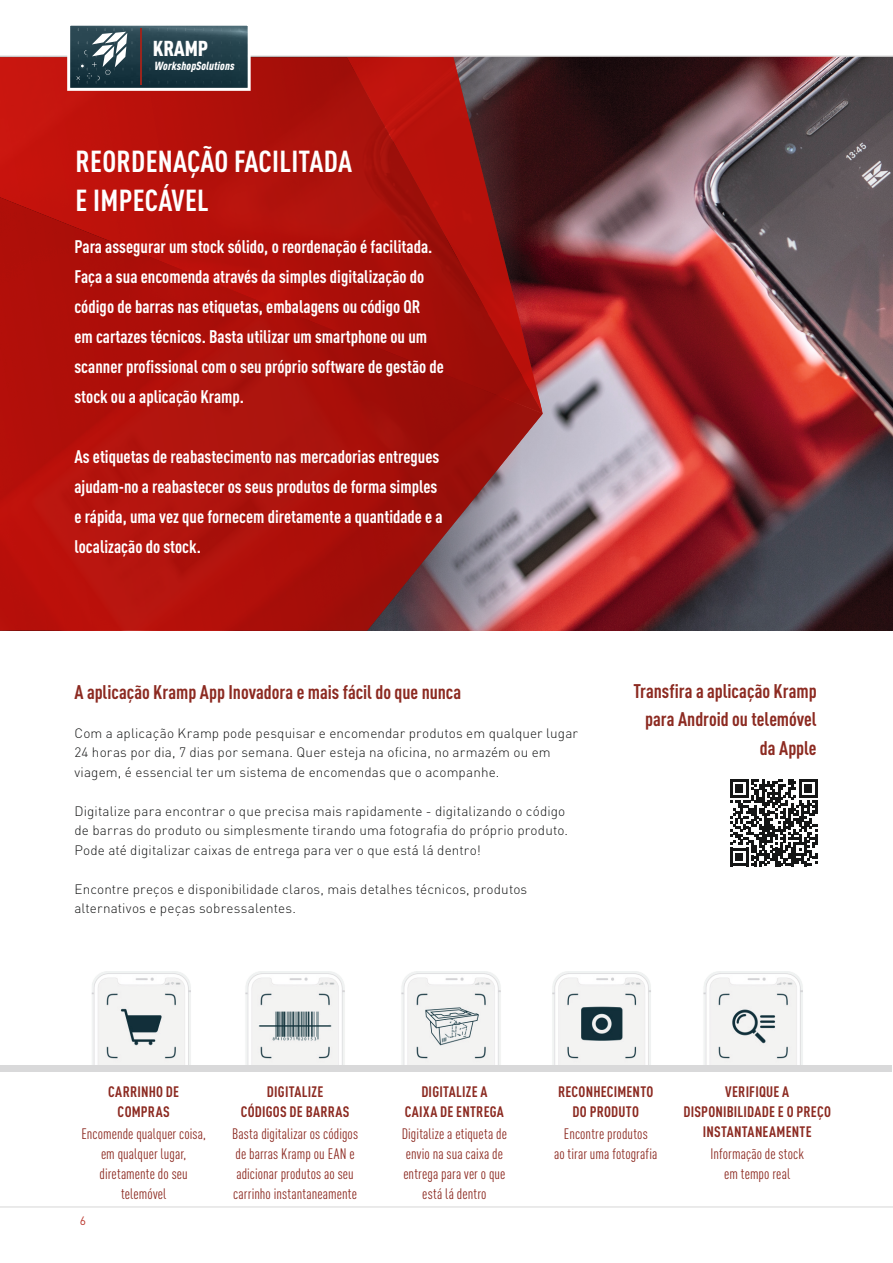
<style>
.page{position:relative;width:893px;height:1263px;background:#fff}
.page>*{position:absolute;margin:0;border:0;box-sizing:border-box;transform-origin:0 0}
.t1{font:700 condensed 30px/39px "DIN Pro";letter-spacing:.01em;color:#fff}
.t2{font:900 condensed 21.3px "DIN Pro";letter-spacing:-.01em;color:#fff}
.t3{font:700 condensed 19.5px/28.5px "DIN Pro";color:#8c2a21;text-align:right}
.t4{font:700 condensed 18px/30px "DIN Pro";color:#fff}
.t5{font:condensed 15px/20px "DIN Pro";letter-spacing:.005em;color:#8c2a21;text-align:center}
.t6{font:700 condensed 15px/20px "DIN Pro";letter-spacing:.015em;color:#8c2a21;text-align:center}
.t7{font:300 13.5px/19.5px "DIN Pro";letter-spacing:.01em;color:#151616}
.t8{font:12px "DIN Pro";color:#ba362c}
.t9{font:italic 900 condensed 11.7px "DIN Pro";letter-spacing:.01em;color:#fff}
</style>
<div class="page">
<img style="left:579px;top:57px;width:314px;height:574px">
<svg style="left:543px;top:57px;width:36px;height:574px;background:#854d53"></svg>
<svg style="left:0;top:57px;width:543px;height:574px;background:#a81814"></svg>
<img style="left:91px;top:972px;width:100px;height:93px">
<img style="left:245px;top:972px;width:100px;height:93px">
<img style="left:401px;top:972px;width:100px;height:93px">
<img style="left:552px;top:972px;width:99px;height:93px">
<img style="left:703px;top:972px;width:100px;height:93px">
<div style="left:0;top:1065px;width:892px;height:7px;background:#d9d9da"></div>
<hr style="left:0;top:1206px;width:893px;height:2px;background:#e4e4e4">
<hr style="left:0;top:55px;width:893px;height:2px;background:#e4e4e4">
<svg style="left:71px;top:27px;width:176px;height:60px;background:#2f4953"></svg>
<div style="left:67px;top:23px;width:184px;height:68px;border:3px solid #fff"></div>
<svg style="left:730px;top:779px;width:87px;height:87px"></svg>
<h2 class="t2" style="left:153px;top:32px;width:57px">KRAMP</h2>
<p class="t9" style="left:154px;top:57px;width:82px">WorkshopSolutions</p>
<h1 class="t1" style="left:76px;top:140px;width:278px">REORDENAÇÃO FACILITADA<br>E IMPECÁVEL</h1>
<p class="t4" style="left:74px;top:230px;width:371px">Para assegurar um stock sólido, o reordenação é facilitada.<br>Faça a sua encomenda através da simples digitalização do código de barras nas etiquetas, embalagens ou código QR<br>em cartazes técnicos. Basta utilizar um smartphone ou um scanner profissional com o seu próprio software de gestão de stock ou a aplicação Kramp.</p>
<h3 class="t4" style="left:74px;top:440px;width:370px">As etiquetas de reabastecimento nas mercadorias entregues ajudam-no a reabastecer os seus produtos de forma simples e rápida, uma vez que fornecem diretamente a quantidade e a localização do stock.</h3>
<h3 class="t3" style="left:74px;top:676px;width:388px">A aplicação Kramp App Inovadora e mais fácil do que nunca</h3>
<p class="t7" style="left:74px;top:723px;width:505px">Com a aplicação Kramp pode pesquisar e encomendar produtos em qualquer lugar<br>24 horas por dia, 7 dias por semana. Quer esteja na oficina, no armazém ou em viagem, é essencial ter um sistema de encomendas que o acompanhe.</p>
<p class="t7" style="left:74px;top:801px;width:495px">Digitalize para encontrar o que precisa mais rapidamente - digitalizando o código de barras do produto ou simplesmente tirando uma fotografia do próprio produto.<br>Pode até digitalizar caixas de entrega para ver o que está lá dentro!</p>
<p class="t7" style="left:74px;top:879px;width:454px">Encontre preços e disponibilidade claros, mais detalhes técnicos, produtos alternativos e peças sobressalentes.</p>
<h3 class="t3" style="left:633px;top:675px;width:185px">Transfira a aplicação Kramp para Android ou telemóvel da Apple</h3>
<p class="t6" style="left:108px;top:1081px;width:72px">CARRINHO DE<br>COMPRAS</p>
<p class="t5" style="left:81px;top:1123px;width:126px">Encomende qualquer coisa, em qualquer lugar, diretamente do seu telemóvel</p>
<p class="t8" style="left:80px;top:1212px;width:8px">6</p>
<p class="t6" style="left:241px;top:1081px;width:110px">DIGITALIZE<br>CÓDIGOS DE BARRAS</p>
<p class="t5" style="left:232px;top:1123px;width:128px;text-align:left">Basta digitalizar os códigos de barras Kramp ou EAN e adicionar produtos ao seu carrinho instantaneamente</p>
<p class="t6" style="left:405px;top:1081px;width:101px">DIGITALIZE A<br>CAIXA DE ENTREGA</p>
<p class="t5" style="left:402px;top:1123px;width:107px">Digitalize a etiqueta de envio na sua caixa de entrega para ver o que está lá dentro</p>
<p class="t6" style="left:558px;top:1081px;width:97px">RECONHECIMENTO<br>DO PRODUTO</p>
<p class="t5" style="left:554px;top:1123px;width:105px">Encontre produtos<br>ao tirar uma fotografia</p>
<p class="t6" style="left:683px;top:1081px;width:149px">VERIFIQUE A<br>DISPONIBILIDADE E O PREÇO<br>INSTANTANEAMENTE</p>
<p class="t5" style="left:710px;top:1143px;width:95px">Informação de stock em tempo real</p>
</div>
